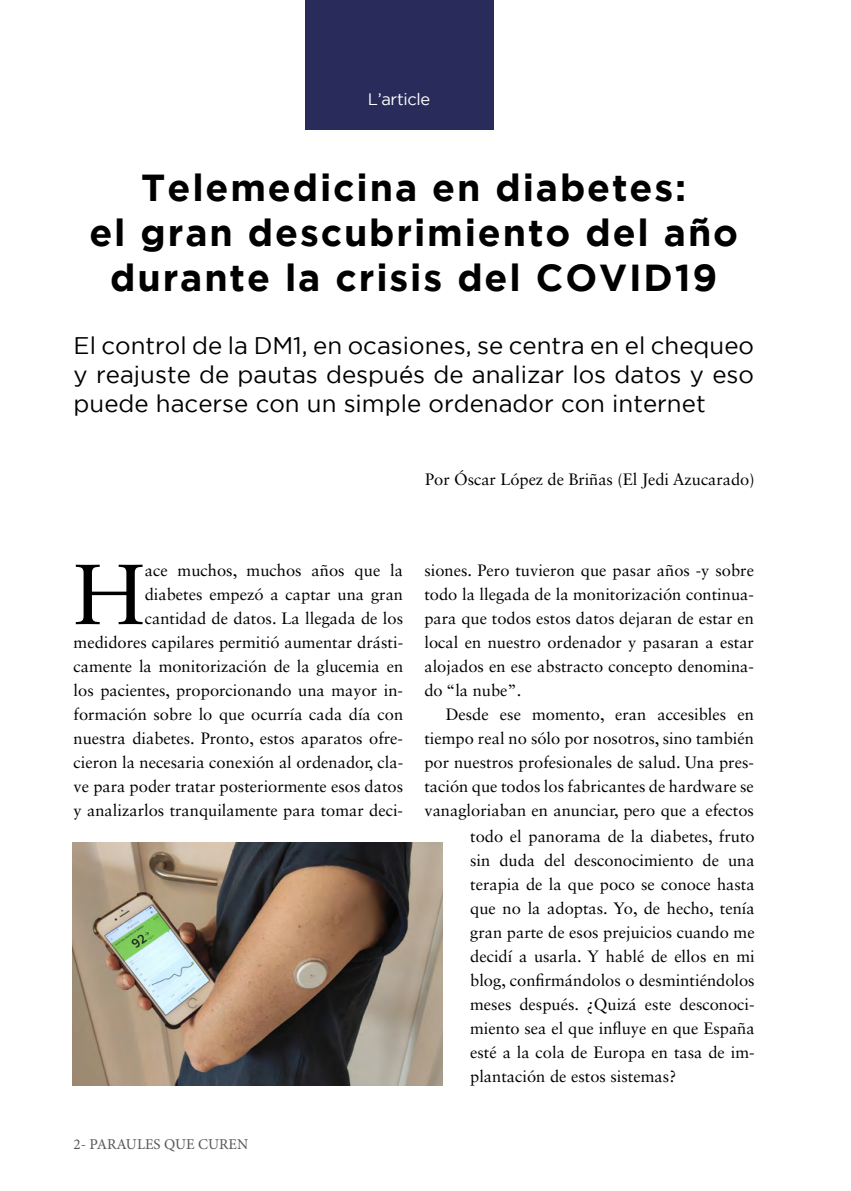
<style>
.page{position:relative;width:851px;height:1191px;background:#fff}
.page>*{position:absolute;margin:0;border:0;box-sizing:border-box;transform-origin:0 0}
.t1{font:85.2px "Sabon LT Std";color:#000}
.t2{font:700 37.5px/45px "Gotham";letter-spacing:.05em;color:#000;text-align:center}
.t3{font:24px/28.8px "Gotham";color:#000;text-align:justify}
.t4{font:16.5px/24px "Sabon LT Std";color:#000;text-align:justify}
.t5{font:16.5px "Gotham";letter-spacing:-.02em;color:#fff}
.t6{font:15px "Minion Pro";color:#575756}
</style>
<div class="page">
<div style="left:305px;top:0;width:188px;height:129px;background:#292c5b"></div>
<img style="left:72px;top:842px;width:370px;height:243px">
<p class="t5" style="left:368px;top:90px;width:64px">L’article</p>
<h2 class="t2" style="left:89px;top:164px;width:650px">Telemedicina en diabetes:<br>el gran descubrimiento del año durante la crisis del COVID19</h2>
<h3 class="t3" style="left:74px;top:331px;width:681px">El control de la DM1, en ocasiones, se centra en el chequeo y reajuste de pautas después de analizar los datos y eso puede hacerse con un simple ordenador con internet</h3>
<p class="t4" style="left:425px;top:467px;width:331px">Por Óscar López de Briñas (El Jedi Azucarado)</p>
<p class="t4" style="left:74px;top:558px;width:331px;text-align:right">ace muchos, muchos años que la<br>diabetes empezó a captar una gran<br>cantidad de datos. La llegada de los medidores capilares permitió aumentar drásti&shy;camente la monitorización de la glucemia en los pacientes, proporcionando una mayor in&shy;formación sobre lo que ocurría cada día con nuestra diabetes. Pronto, estos aparatos ofre&shy;cieron la necesaria conexión al ordenador, cla&shy;ve para poder tratar posteriormente esos datos y analizarlos tranquilamente para tomar deci-</p>
<p class="t4" style="left:424px;top:558px;width:331px">siones. Pero tuvieron que pasar años -y sobre todo la llegada de la monitorización continua&shy;para que todos estos datos dejaran de estar en local en nuestro ordenador y pasaran a estar alojados en ese abstracto concepto denomina&shy;do “la nube”.</p>
<h1 class="t1" style="left:74px;top:544px;width:73px">H</h1>
<p class="t4" style="left:424px;top:702px;width:331px;text-indent:21px">Desde ese momento, eran accesibles en tiempo real no sólo por nosotros, sino también por nuestros profesionales de salud. Una pres&shy;tación que todos los fabricantes de hardware se vanagloriaban en anunciar, pero que a efectos</p>
<p class="t6" style="left:74px;top:1133px;width:176px">2- PARAULES QUE CUREN</p>
<p class="t4" style="left:470px;top:823px;width:286px">todo el panorama de la diabetes, fruto sin duda del desconocimiento de una terapia de la que poco se conoce hasta que no la adoptas. Yo, de hecho, tenía gran parte de esos prejuicios cuando me decidí a usarla. Y hablé de ellos en mi blog, confirmándolos o desmintiéndolos meses después. ¿Quizá este desconoci&shy;miento sea el que influye en que España esté a la cola de Europa en tasa de im&shy;plantación de estos sistemas?</p>
</div>
